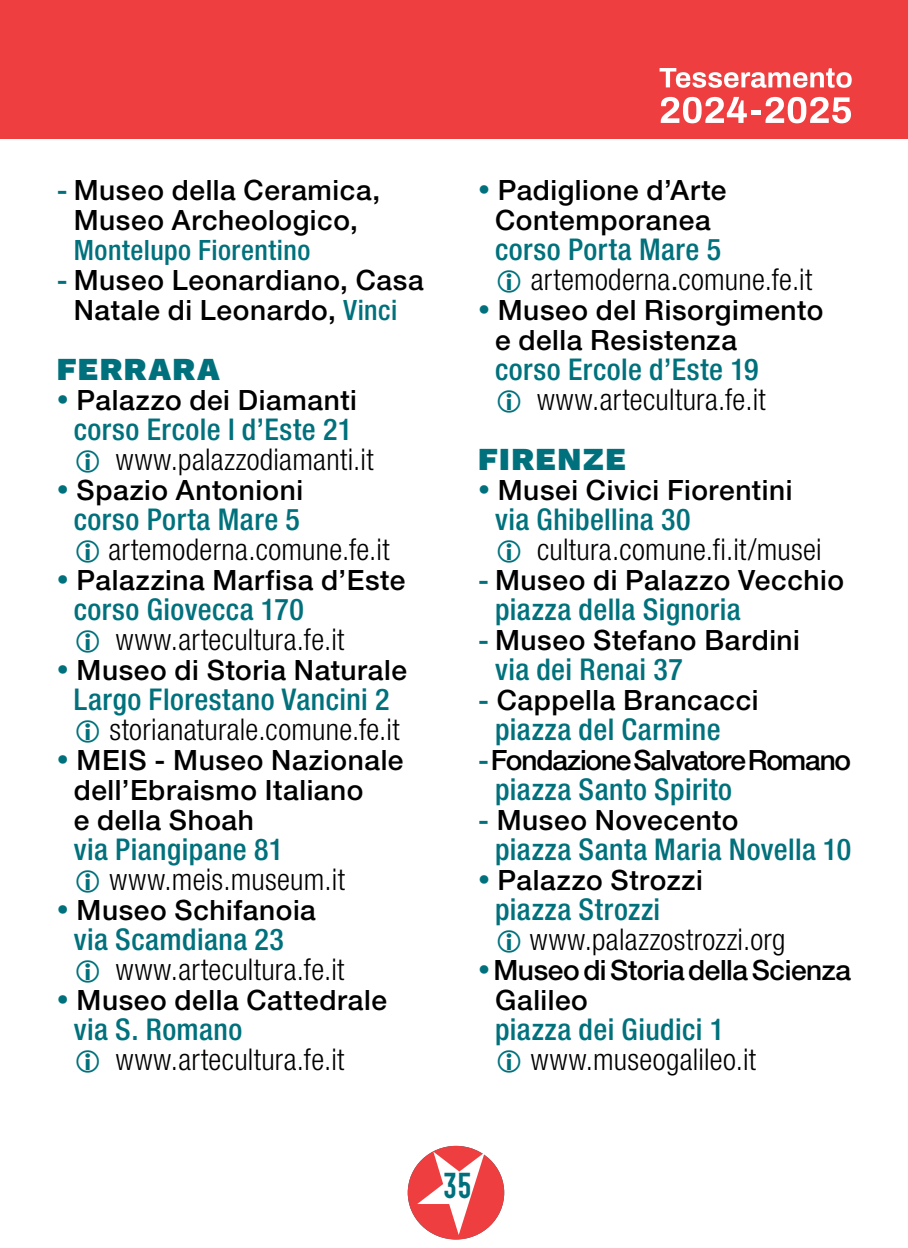
<style>
.page{position:relative;width:908px;height:1248px;background:#fff}
.page>*{position:absolute;margin:0;border:0;box-sizing:border-box;transform-origin:0 0}
.t1{font:36px "Garaje Monospace 07033503";color:#00717c}
.t2{font:900 32px "Work Sans";color:#00717c}
.t3{font:300 condensed 30px/30px "Helvetica Neue LT Std";letter-spacing:.01em;color:#000}
.t4{font:500 condensed 30px "Helvetica Neue LT Std";letter-spacing:.015em;color:#00717c}
.t5{font:500 28px/30px "Helvetica Neue LT Std";letter-spacing:.02em;color:#000;text-align:center}
.t6{font:500 28px/30px "Helvetica Neue LT Std";letter-spacing:-.01em;color:#000}
.t7{font:500 28px "Helvetica Neue LT Std";letter-spacing:-.04em;color:#000}
.t8{font:500 condensed 28px "Helvetica Neue LT Std";letter-spacing:.02em;color:#00717c}
.s1{color:#00717c}
.s2{font-stretch:condensed;color:#00717c}
.s3{font-weight:800;font-size:24px;color:#00717c}
.s4{font-weight:500;color:#00717c}
.s5{font-weight:400;font-stretch:normal;font-size:28px}
</style>
<div class="page">
<div style="left:407px;top:1145px;width:97px;height:94px;background:#ef3e3f;border-radius:50%"></div>
<svg style="left:417px;top:1151px;width:67px;height:83px"></svg>
<div style="left:0;top:0;width:907px;height:139px;background:#ef3e3f"></div>
<svg style="left:659px;top:68px;width:192px;height:20px"></svg>
<svg style="left:660px;top:97px;width:86px;height:26px"></svg>
<div style="left:750px;top:110px;width:10px;height:5px;background:#fff"></div>
<svg style="left:765px;top:97px;width:85px;height:26px"></svg>
<p class="t5" style="left:57px;top:174px;width:325px"><span class="s1">-</span> Museo della Ceramica,<br>Museo Archeologico,</p>
<p class="t8" style="left:74px;top:233px;width:238px">Montelupo Fiorentino</p>
<p class="t5" style="left:57px;top:264px;width:368px"><span class="s1">-</span> Museo Leonardiano, Casa<br>Natale di Leonardo, <span class="s2">Vinci</span></p>
<p class="t2" style="left:57px;top:345px;width:46px">FERRARA</p>
<p class="t5" style="left:57px;top:384px;width:301px"><span class="s3">•</span> Palazzo dei Diamanti</p>
<p class="t4" style="left:74px;top:411px;width:280px">corso Ercole I d’Este 21</p>
<p class="t3" style="left:116px;top:444px;width:259px">www.palazzodiamanti.it</p>
<p class="t5" style="left:57px;top:474px;width:248px"><span class="s3">•</span> Spazio Antonioni</p>
<p class="t4" style="left:74px;top:501px;width:227px">corso Porta Mare 5</p>
<p class="t3" style="left:108px;top:534px;width:283px">artemoderna.comune.fe.it</p>
<p class="t5" style="left:57px;top:564px;width:350px"><span class="s3">•</span> Palazzina Marfisa d’Este</p>
<p class="t4" style="left:74px;top:591px;width:231px">corso Giovecca 170</p>
<p class="t3" style="left:116px;top:624px;width:230px">www.artecultura.fe.it</p>
<p class="t5" style="left:57px;top:654px;width:352px"><span class="s3">•</span> Museo di Storia Naturale</p>
<p class="t4" style="left:74px;top:681px;width:317px">Largo Florestano Vancini 2</p>
<p class="t3" style="left:109px;top:714px;width:291px">storianaturale.comune.fe.it</p>
<p class="t5" style="left:74px;top:744px;width:331px;text-align:left;text-indent:-17px"><span class="s3">•</span> MEIS - Museo Nazionale dell’Ebraismo Italiano<br>e della Shoah</p>
<p class="t4" style="left:74px;top:831px;width:211px">via Piangipane 81</p>
<p class="t3" style="left:109px;top:864px;width:237px">www.meis.museum.it</p>
<p class="t5" style="left:57px;top:894px;width:260px"><span class="s3">•</span> Museo Schifanoia</p>
<p class="t4" style="left:74px;top:921px;width:212px">via Scamdiana 23</p>
<p class="t3" style="left:116px;top:954px;width:230px">www.artecultura.fe.it</p>
<p class="t5" style="left:57px;top:984px;width:331px"><span class="s3">•</span> Museo della Cattedrale</p>
<p class="t4" style="left:74px;top:1011px;width:170px">via S. Romano</p>
<p class="t3" style="left:116px;top:1044px;width:230px">www.artecultura.fe.it</p>
<p class="t5" style="left:478px;top:174px;width:250px"><span class="s3">•</span> Padiglione d’Arte<br>Contemporanea</p>
<p class="t3" style="left:530px;top:234px;width:283px;text-indent:-36px"><span class="s4">corso Porta Mare 5 </span>artemoderna<span class="s5">.</span>comune.fe.it</p>
<p class="t5" style="left:495px;top:294px;width:330px;text-align:left;text-indent:-17px"><span class="s3">•</span> Museo del Risorgimento e della Resistenza</p>
<p class="t4" style="left:495px;top:351px;width:265px">corso Ercole d’Este 19</p>
<p class="t3" style="left:537px;top:384px;width:230px">www.artecultura.fe.it</p>
<p class="t2" style="left:478px;top:435px;width:42px">FIREN</p>
<p class="t2" style="left:583px;top:435px;width:42px">ZE</p>
<p class="t5" style="left:478px;top:474px;width:316px"><span class="s3">•</span> Musei Civici Fiorentini</p>
<p class="t4" style="left:495px;top:501px;width:197px">via Ghibellina 30</p>
<p class="t3" style="left:537px;top:534px;width:286px">cultura.comune.fi.it/musei</p>
<p class="t5" style="left:478px;top:564px;width:367px"><span class="s1">-</span> Museo di Palazzo Vecchio</p>
<p class="t4" style="left:495px;top:591px;width:247px">piazza della Signoria</p>
<p class="t5" style="left:478px;top:624px;width:323px"><span class="s1">-</span> Museo Stefano Bardini</p>
<p class="t4" style="left:495px;top:651px;width:189px">via dei Renai 37</p>
<p class="t5" style="left:478px;top:684px;width:282px"><span class="s1">-</span> Cappella Brancacci</p>
<p class="t4" style="left:495px;top:711px;width:227px">piazza del Carmine</p>
<p class="t7" style="left:478px;top:743px;width:374px"><span class="s1">-</span> Fondazione Salvatore Romano</p>
<p class="t4" style="left:495px;top:771px;width:238px">piazza Santo Spirito</p>
<p class="t5" style="left:478px;top:804px;width:262px"><span class="s1">-</span> Museo Novecento</p>
<p class="t4" style="left:495px;top:831px;width:357px">piazza Santa Maria Novella 10</p>
<p class="t5" style="left:478px;top:864px;width:226px"><span class="s3">•</span> Palazzo Strozzi</p>
<p class="t4" style="left:495px;top:891px;width:167px">piazza Strozzi</p>
<p class="t3" style="left:529px;top:924px;width:257px">www.palazzostrozzi.org</p>
<p class="t6" style="left:495px;top:954px;width:357px;text-indent:-17px"><span class="s3">•</span> Museo di Storia della Scienza<br>Galileo</p>
<p class="t4" style="left:495px;top:1011px;width:230px">piazza dei Giudici 1</p>
<p class="t3" style="left:530px;top:1044px;width:227px">www.museogalileo.it</p>
<p class="t1" style="left:443px;top:1165px;width:30px">35</p>
</div>
